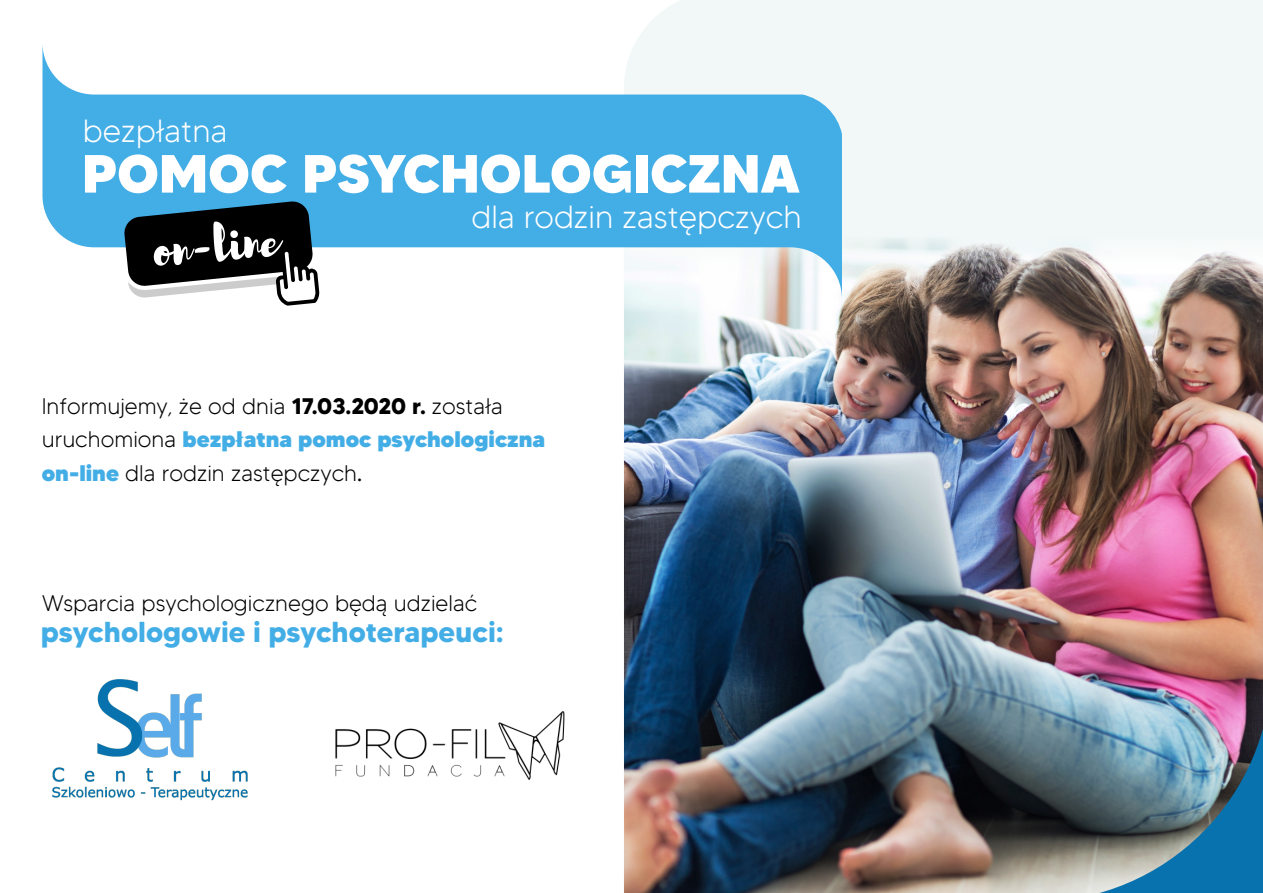
<style>
.page{position:relative;width:1263px;height:893px;background:#fff}
.page>*{position:absolute;margin:0;border:0;box-sizing:border-box;transform-origin:0 0}
.t1{font:800 53.7px "MADETOMMY";color:#fff}
.t2{font:50.4px "Brusher";color:#fff}
.t3{font:300 32.1px "MADETOMMY";color:#fff}
.t4{font:700 28.8px "MADETOMMY";color:#43ade6}
.t5{font:300 22.5px/33.6px "MADETOMMY";color:#000}
.s1{font-weight:700}
.s2{font-weight:900;color:#43ade6}
.s3{font-weight:400}
</style>
<div class="page">
<img style="left:335px;top:711px;width:230px;height:70px">
<div style="left:636px;top:0;width:627px;height:228px;background:#f2f8f7"></div>
<img style="left:624px;top:228px;width:639px;height:665px">
<svg style="left:42px;top:43px;width:800px;height:256px;fill:#43ade6"></svg>
<img style="left:52px;top:680px;width:196px;height:121px">
<img style="left:1035px;top:666px;width:228px;height:227px">
<svg style="left:124px;top:201px;width:196px;height:105px"></svg>
<h3 class="t3" style="left:83px;top:120px;width:146px">bezpłatna</h3>
<h1 class="t1" style="left:82px;top:155px;width:719px">POMOC PSYCHOLOGICZNA</h1>
<h3 class="t3" style="left:472px;top:206px;width:332px">dla rodzin zastępczych</h3>
<h2 class="t2" style="left:151px;top:228px;width:128px;rotate:-6deg">on-line</h2>
<p class="t5" style="left:42px;top:391px;width:505px">Informujemy, że od dnia <span class="s1">17.03.2020 r.</span> została uruchomiona <span class="s2">bezpłatna pomoc psychologiczna on-line</span> dla rodzin zastępczych<span class="s3">.</span></p>
<p class="t5" style="left:42px;top:588px;width:437px">Wsparcia psychologicznego będą udzielać</p>
<p class="t4" style="left:41px;top:622px;width:465px">psychologowie i psychoterapeuci:</p>
</div>
